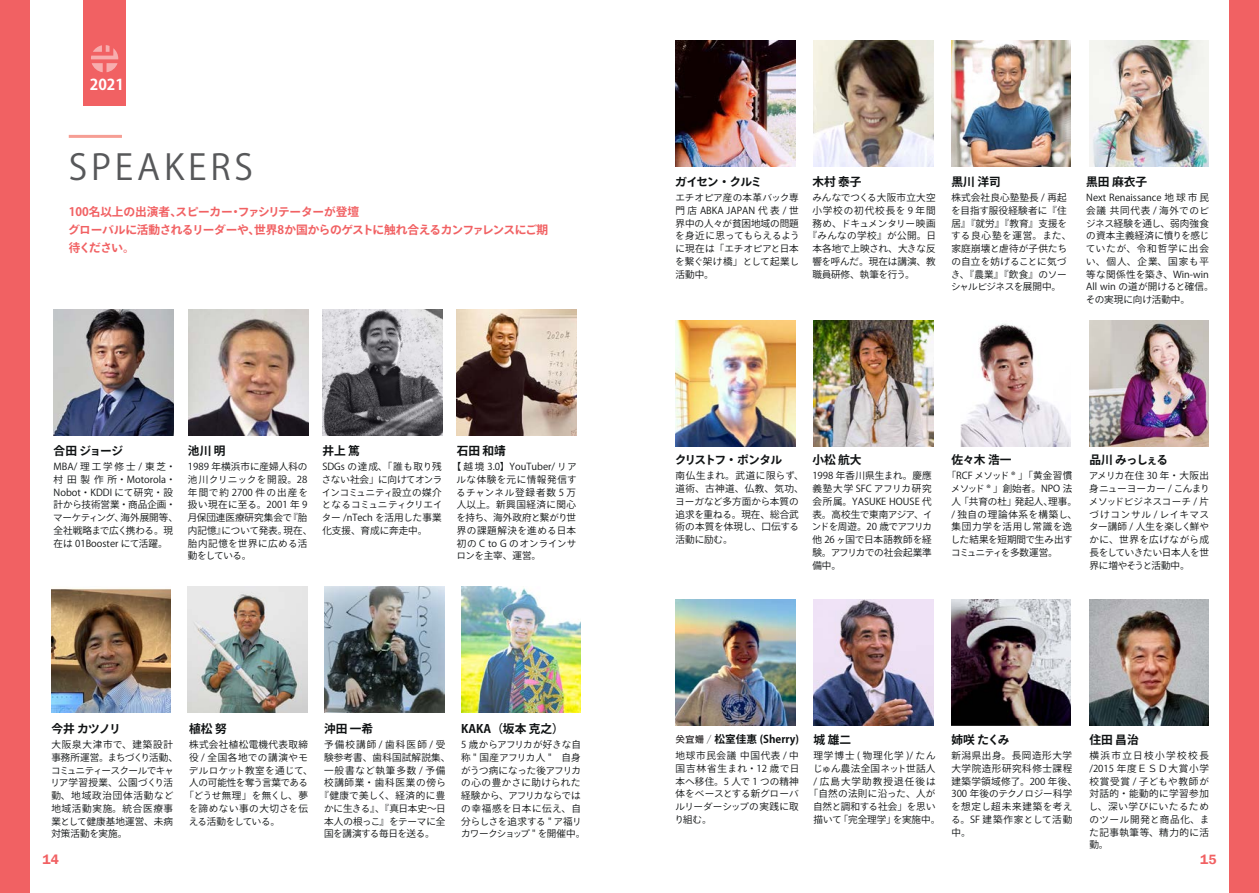
<style>
.page{position:relative;width:1259px;height:893px;background:#fff}
.page>*{position:absolute;margin:0;border:0;box-sizing:border-box;transform-origin:0 0}
.t1{font:35.1px "Ryo Gothic Plus N";letter-spacing:.11em;color:#57585a}
.t2{font:700 14.85px "Koz Go Pr 6 N";color:#fff}
.t3{font:600 13.8px "Franklin Gothic";color:#f16163}
.t4{font:700 11.7px "Ryo Gothic Plus N";color:#0f1213}
.t5{font:700 11.7px/18px "Ryo Gothic Plus N";letter-spacing:-.03em;color:#f16163}
.t6{font:700 11.7px "Ryo Gothic Plus N";letter-spacing:-.15em;color:#0f1213}
.t7{font:700 10.65px "Ryo Gothic Plus N";color:#0f1213}
.t8{font:9.6px/12.8px "Ryo Gothic Plus N";letter-spacing:.005em;color:#0f1213}
.t9{font:9.6px/12.8px "Ryo Gothic Plus N";letter-spacing:.055em;color:#0f1213}
.t10{font:9.6px/12.8px "Ryo Gothic Plus N";letter-spacing:.025em;color:#0f1213;text-align:center}
.t11{font:9.6px "Ryo Gothic Plus N";letter-spacing:.04em;color:#0f1213}
.t12{font:9.6px "Ryo Gothic Plus N";letter-spacing:-.035em;color:#0f1213}
.t13{font:9.6px "Ryo Gothic Plus N";letter-spacing:.095em;color:#0f1213}
.t14{font:9.6px "Ryo Gothic Plus N";letter-spacing:.03em;color:#0f1213}
.t15{font:9.6px "Ryo Gothic Plus N";letter-spacing:-.045em;color:#0f1213}
.t16{font:9.6px "Ryo Gothic Plus N";letter-spacing:-.055em;color:#0f1213}
.t17{font:9.6px "Ryo Gothic Plus N";letter-spacing:.045em;color:#0f1213}
.t18{font:9.6px "Ryo Gothic Plus N";letter-spacing:.07em;color:#0f1213}
.t19{font:9.6px "Ryo Gothic Plus N";letter-spacing:.06em;color:#0f1213}
.t20{font:9.6px "Ryo Gothic Plus N";letter-spacing:.115em;color:#0f1213}
.t21{font:9.6px "Ryo Gothic Plus N";letter-spacing:.08em;color:#0f1213}
.t22{font:9.6px "Ryo Gothic Plus N";letter-spacing:-.04em;color:#0f1213}
.t23{font:9.6px "Ryo Gothic Plus N";letter-spacing:-.02em;color:#0f1213}
.s1{font-family:"Microsoft Jheng Hei";font-size:9.6px;color:#231f20}
.s2{font-family:"MS P Mincho";font-weight:400}
</style>
<div class="page">
<div style="left:83px;top:0;width:43px;height:105px;background:#f16163"></div>
<div style="left:0;top:0;width:30px;height:893px;background:#f16163"></div>
<div style="left:1229px;top:0;width:30px;height:893px;background:#f16163"></div>
<svg style="left:91px;top:45px;width:27px;height:27px"></svg>
<img style="left:323px;top:310px;width:119px;height:125px">
<img style="left:675px;top:321px;width:120px;height:126px">
<img style="left:960px;top:323px;width:111px;height:124px">
<img style="left:188px;top:586px;width:119px;height:126px">
<img style="left:813px;top:40px;width:120px;height:126px">
<img style="left:189px;top:310px;width:119px;height:125px">
<img style="left:51px;top:588px;width:120px;height:124px">
<img style="left:457px;top:310px;width:119px;height:125px">
<img style="left:1089px;top:40px;width:120px;height:126px">
<img style="left:54px;top:310px;width:119px;height:125px">
<img style="left:675px;top:40px;width:120px;height:126px">
<img style="left:461px;top:586px;width:120px;height:126px">
<img style="left:324px;top:586px;width:120px;height:126px">
<img style="left:813px;top:321px;width:120px;height:126px">
<img style="left:675px;top:599px;width:120px;height:126px">
<img style="left:813px;top:599px;width:120px;height:126px">
<img style="left:951px;top:599px;width:120px;height:126px">
<img style="left:1089px;top:599px;width:120px;height:126px">
<img style="left:951px;top:40px;width:120px;height:126px">
<img style="left:1089px;top:321px;width:120px;height:126px">
<hr style="left:69px;top:135px;width:53px;height:3px;background:#f69e94">
<h2 class="t2" style="left:90px;top:76px;width:36px">2021</h2>
<h1 class="t1" style="left:69px;top:145px;width:186px">SPEAKERS</h1>
<p class="t5" style="left:68px;top:203px;width:482px">100名以上の出演者、スピーカー・ファシリテーターが登壇<br>グローバルに活動されるリーダーや、世界8か国からのゲストに触れ合えるカンファレンスにご期待ください。</p>
<p class="t4" style="left:54px;top:443px;width:71px">合田 ジョージ</p>
<p class="t8" style="left:53px;top:461px;width:126px">MBA/理工学修士/東芝・村田製作所・Motorola・<br>Nobot・KDDI にて研究・設計から技術営業・商品企画・マーケティング、海外展開等、全社戦略まで広く携わる。現在は 01Booster にて活躍。</p>
<p class="t4" style="left:188px;top:443px;width:39px">池川 明</p>
<p class="t8" style="left:188px;top:461px;width:126px">1989 年横浜市に産婦人科の池川クリニックを開設。28年間で約 2700 件の出産を扱い現在に至る。2001 年 9月保団連医療研究集会で『胎内記憶』について発表。現在、胎内記憶を世界に広める活動をしている。</p>
<p class="t4" style="left:322px;top:443px;width:39px">井上 篤</p>
<p class="t8" style="left:322px;top:461px;width:123px;text-align:justify">SDGs の達成、「誰も取り残さない社会」に向けてオンラインコミュニティ設立の媒介となるコミュニティクリエイター /nTech を活用した事業化支援、育成に奔走中。</p>
<p class="t4" style="left:457px;top:443px;width:51px">石田 和靖</p>
<p class="t8" style="left:456px;top:461px;width:122px;text-align:justify;text-indent:-4px">【越境 3.0】YouTuber/ リアルな体験を元に情報発信するチャンネル登録者数 5 万人以上。新興国経済に関心を持ち、海外政府と繋がり世界の課題解決を進める日本初の C to G のオンラインサロンを主宰、運営。</p>
<p class="t4" style="left:51px;top:721px;width:71px">今井 カツノリ</p>
<p class="t8" style="left:50px;top:739px;width:129px">大阪泉大津市で、建築設計事務所運営。まちづくり活動、コミュニティースクールでキャリア学習授業、公園づくり活動、地域政治団体活動など地域活動実施。統合医療事業として健康基地運営、未病対策活動を実施。</p>
<p class="t4" style="left:189px;top:721px;width:39px">植松 努</p>
<p class="t11" style="left:189px;top:739px;width:120px">株式会社植松電機代表取締</p>
<p class="t18" style="left:189px;top:751px;width:120px">役 / 全国各地での講演やモ</p>
<p class="t14" style="left:189px;top:764px;width:125px">デルロケット教室を通じて、</p>
<p class="t15" style="left:189px;top:777px;width:120px">人の可能性を奪う言葉である</p>
<p class="t16" style="left:184px;top:790px;width:125px">「どうせ無理」を無くし、夢</p>
<p class="t19" style="left:189px;top:802px;width:121px">を諦めない事の大切さを伝</p>
<p class="t12" style="left:189px;top:815px;width:93px">える活動をしている。</p>
<p class="t4" style="left:324px;top:721px;width:51px">沖田 一希</p>
<p class="t20" style="left:324px;top:739px;width:123px">予備校講師 / 歯科医師 / 受</p>
<p class="t8" style="left:324px;top:751px;width:128px">験参考書、歯科国試解説集、</p>
<p class="t13" style="left:324px;top:764px;width:123px">一般書など執筆多数 / 予備</p>
<p class="t21" style="left:324px;top:777px;width:123px">校講師業・歯科医業の傍ら</p>
<p class="t11" style="left:319px;top:790px;width:128px">『健康で美しく、経済的に豊</p>
<p class="t12" style="left:324px;top:802px;width:123px">かに生きる』、『真日本史～日</p>
<p class="t8" style="left:324px;top:815px;width:123px">本人の根っこ』をテーマに全</p>
<p class="t22" style="left:324px;top:828px;width:112px">国を講演する毎日を送る。</p>
<p class="t4" style="left:461px;top:721px;width:104px">KAKA（坂本 克之）</p>
<p class="t8" style="left:461px;top:739px;width:126px">5 歳からアフリカが好きな自称 " 国産アフリカ人 "　自身がうつ病になった後アフリカの心の豊かさに助けられた経験から、アフリカならではの幸福感を日本に伝え、自分らしさを追求する " ア福リカワークショップ " を開催中。</p>
<p class="t4" style="left:675px;top:174px;width:88px">ガイセン・クルミ</p>
<p class="t8" style="left:675px;top:191px;width:126px;text-align:justify">エチオピア産の本革バック専門店 ABKA JAPAN 代表 / 世界中の人々が貧困地域の問題を身近に思ってもらえるように現在は「エチオピアと日本を繋ぐ架け橋」として起業し活動中。</p>
<p class="t4" style="left:812px;top:174px;width:51px">木村 泰子</p>
<p class="t8" style="left:812px;top:191px;width:125px">みんなでつくる大阪市立大空</p>
<p class="t13" style="left:812px;top:204px;width:125px">小学校の初代校長を 9 年間</p>
<p class="t8" style="left:812px;top:217px;width:125px">務め、ドキュメンタリー映画</p>
<p class="t17" style="left:807px;top:230px;width:130px">『みんなの学校』が公開。日</p>
<p class="t8" style="left:812px;top:243px;width:125px">本各地で上映され、大きな反</p>
<p class="t8" style="left:812px;top:255px;width:125px">響を呼んだ。現在は講演、教</p>
<p class="t23" style="left:812px;top:268px;width:104px">職員研修、執筆を行う。</p>
<p class="t4" style="left:951px;top:174px;width:51px">黒川 洋司</p>
<p class="t8" style="left:950px;top:191px;width:122px">株式会社良心塾塾長 / 再起を目指す服役経験者に『住居』『就労』『教育』支援をする良心塾を運営。また、家庭崩壊と虐待が子供たちの自立を妨げることに気づき、『農業』『飲食』のソーシャルビジネスを展開中。</p>
<p class="t4" style="left:1086px;top:174px;width:62px">黒田 麻衣子</p>
<p class="t8" style="left:1085px;top:191px;width:129px">Next Renaissance 地球市民会議 共同代表 / 海外でのビジネス経験を通し、弱肉強食の資本主義経済に憤りを感じていたが、令和哲学に出会い、個人、企業、国家も平等な関係性を築き、Win-win<br>All win の道が開けると確信。その実現に向け活動中。</p>
<p class="t6" style="left:675px;top:452px;width:109px">クリストフ・ポンタル</p>
<p class="t8" style="left:675px;top:470px;width:130px">南仏生まれ。武道に限らず、道術、古神道、仏教、気功、ヨーガなど多方面から本質の追求を重ねる。現在、総合武術の本質を体現し、口伝する活動に励む。</p>
<p class="t4" style="left:812px;top:452px;width:51px">小松 航大</p>
<p class="t8" style="left:812px;top:470px;width:122px;text-align:justify">1998 年香川県生まれ。慶應義塾大学 SFC アフリカ研究会所属。YASUKE HOUSE 代表。高校生で東南アジア、インドを周遊。20 歳でアフリカ他 26 ヶ国で日本語教師を経験。アフリカでの社会起業準備中。</p>
<p class="t4" style="left:951px;top:452px;width:62px">佐々木 浩一</p>
<p class="t8" style="left:951px;top:470px;width:128px;text-indent:-4px">「RCF メソッド ® 」「黄金習慣メソッド ® 」創始者。NPO 法人「共育の杜」発起人、理事。/ 独自の理論体系を構築し、集団力学を活用し常識を逸した結果を短期間で生み出すコミュニティを多数運営。</p>
<p class="t4" style="left:1089px;top:452px;width:80px">品川 みっしぇる</p>
<p class="t8" style="left:1088px;top:470px;width:123px;text-align:justify">アメリカ在住 30 年・大阪出身ニューヨーカー / こんまりメソッドビジネスコーチ / 片づけコンサル / レイキマスター講師 / 人生を楽しく鮮やかに、世界を広げながら成長をしていきたい日本人を世界に増やそうと活動中。</p>
<p class="t7" style="left:675px;top:732px;width:125px"><span class="s1">关宜姗</span> <span class="s2">/</span> 松室佳惠 (Sherry)</p>
<p class="t8" style="left:674px;top:750px;width:126px;text-align:justify">地球市民会議 中国代表 / 中国吉林省生まれ・12 歳で日本へ移住。5 人で 1 つの精神体をベースとする新グローバルリーダーシップの実践に取り組む。</p>
<p class="t4" style="left:813px;top:732px;width:39px">城 雄二</p>
<p class="t10" style="left:809px;top:750px;width:133px">理学博士 ( 物理化学 )/ たんじゅん農法全国ネット世話人<br>/ 広島大学助教授退任後は「自然の法則に沿った、人が自然と調和する社会」を思い描いて「完全理学」を実施中。</p>
<p class="t4" style="left:951px;top:732px;width:60px">姉咲 たくみ</p>
<p class="t9" style="left:951px;top:750px;width:127px">新潟県出身。長岡造形大学大学院造形研究科修士課程建築学領域修了。200 年後、<br>300 年後のテクノロジー科学を想定し超未来建築を考える。SF 建築作家として活動中。</p>
<p class="t4" style="left:1089px;top:732px;width:51px">住田 昌治</p>
<p class="t8" style="left:1089px;top:750px;width:122px;text-align:justify">横浜市立日枝小学校校長/2015 年度ＥＳＤ大賞小学校賞受賞 / 子どもや教師が対話的・能動的に学習参加し、深い学びにいたるためのツール開発と商品化、また記事執筆等、精力的に活動。</p>
<h3 class="t3" style="left:43px;top:851px;width:18px">14</h3>
<h3 class="t3" style="left:1200px;top:851px;width:18px">15</h3>
</div>
